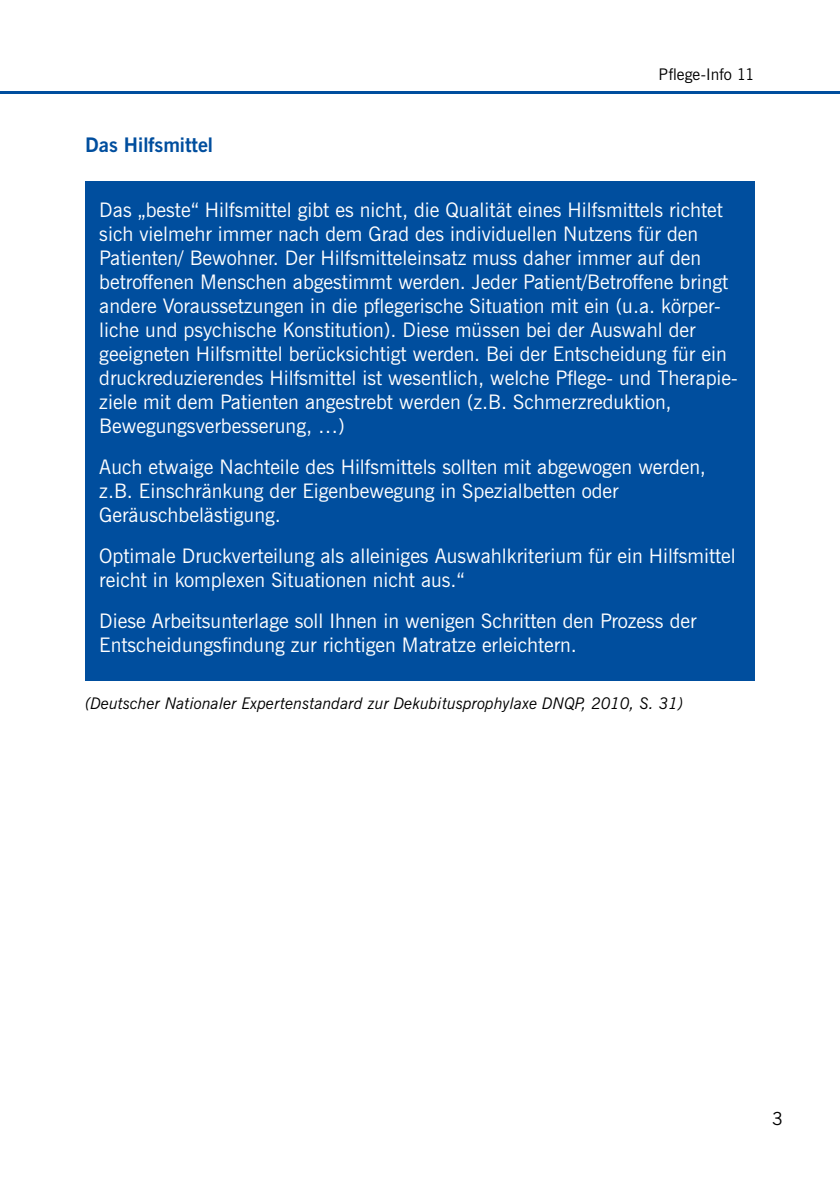
<style>
.page{position:relative;width:840px;height:1191px;background:#fff}
.page>*{position:absolute;margin:0;border:0;box-sizing:border-box;transform-origin:0 0}
.t1{font:20px/24px "News Gothic BT";color:#fff}
.t2{font:700 20px "News Gothic BT";color:#004e9e}
.t3{font:18px "News Gothic BT";color:#000}
.t4{font:italic 16px "News Gothic BT";color:#000}
.t5{font:16px "News Gothic BT";letter-spacing:.005em;color:#000}
</style>
<div class="page">
<hr style="left:0;top:91px;width:839px;height:3px;background:#004e9e">
<div style="left:85px;top:181px;width:669px;height:499px;background:#004e9e"></div>
<p class="t2" style="left:85px;top:133px;width:129px">Das Hilfsmittel</p>
<p class="t5" style="left:658px;top:65px;width:98px">Pflege-Info 11</p>
<p class="t1" style="left:99px;top:198px;width:637px">Das „beste“ Hilfsmittel gibt es nicht, die Qualität eines Hilfsmittels richtet sich vielmehr immer nach dem Grad des individuellen Nutzens für den Patienten/ Bewohner. Der Hilfsmitteleinsatz muss daher immer auf den betroffenen Menschen abgestimmt werden. Jeder Patient/Betroffene bringt andere Voraussetzungen in die pflegerische Situation mit ein (u.a. körper&shy;liche und psychische Konstitution). Diese müssen bei der Auswahl der geeigneten Hilfsmittel berücksichtigt werden. Bei der Entscheidung für ein druckreduzierendes Hilfsmittel ist wesentlich, welche Pflege- und Therapie&shy;ziele mit dem Patienten angestrebt werden (z.B. Schmerzreduktion, Bewegungsverbesserung, …)</p>
<p class="t1" style="left:99px;top:455px;width:607px">Auch etwaige Nachteile des Hilfsmittels sollten mit abgewogen werden, z.B. Einschränkung der Eigenbewegung in Spezialbetten oder<br>Geräuschbelästigung.</p>
<p class="t1" style="left:99px;top:544px;width:637px">Optimale Druckverteilung als alleiniges Auswahlkriterium für ein Hilfsmittel reicht in komplexen Situationen nicht aus.“</p>
<p class="t1" style="left:99px;top:609px;width:598px">Diese Arbeitsunterlage soll Ihnen in wenigen Schritten den Prozess der<br>Entscheidungsfindung zur richtigen Matratze erleichtern.</p>
<p class="t4" style="left:85px;top:693px;width:599px">(Deutscher Nationaler Expertenstandard zur Dekubitusprophylaxe DNQP, 2010, S. 31)</p>
<p class="t3" style="left:771px;top:1108px;width:12px">3</p>
</div>
